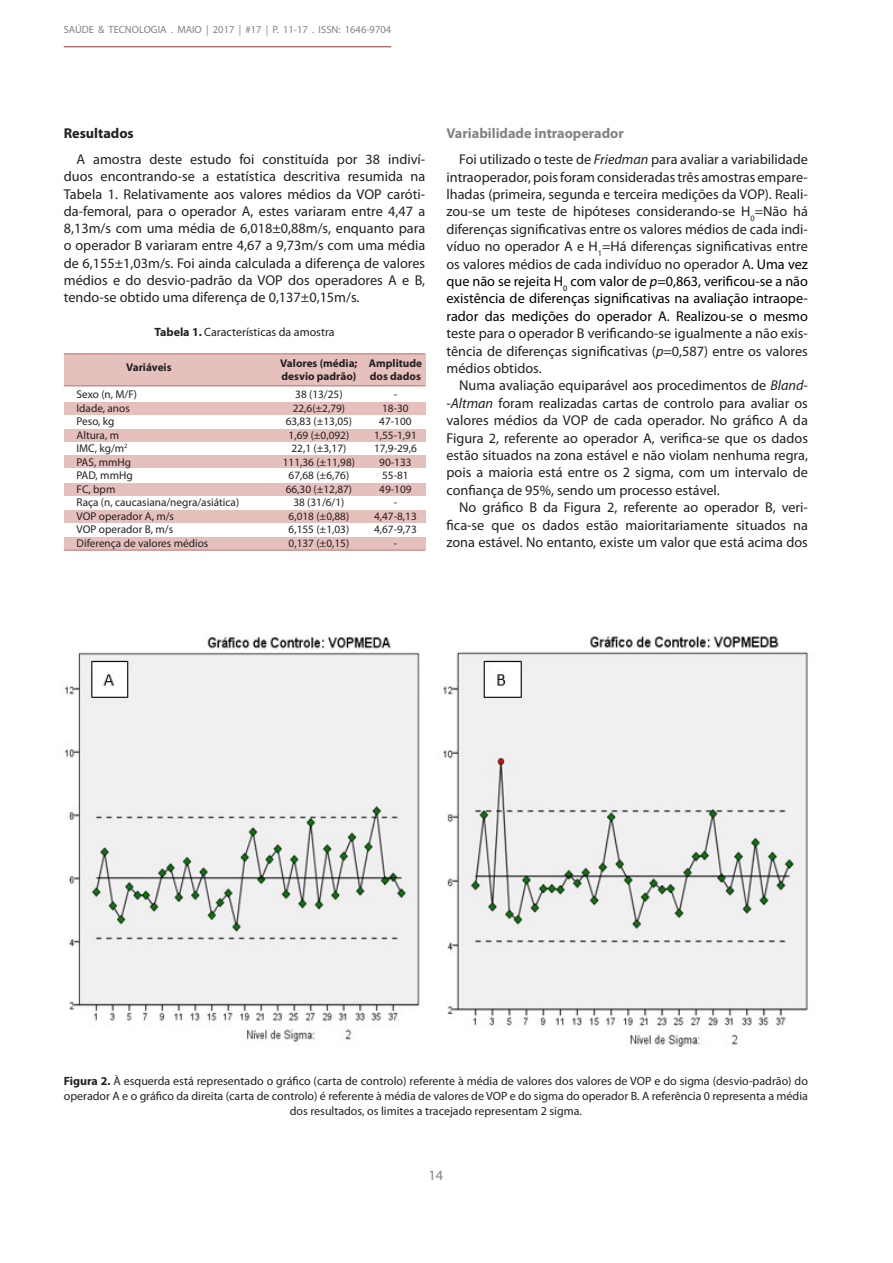
<style>
.page{position:relative;width:893px;height:1263px;background:#fff}
.page>*{position:absolute;margin:0;border:0;box-sizing:border-box;transform-origin:0 0}
.ST_texto{font:14.25px/17.4px "Myriad Pro";color:#231f20;text-align:justify}
.ST_subT2{font:700 14.25px "Myriad Pro";color:#808285}
.ST_subT1{font:700 14.25px "Myriad Pro";color:#231f20}
.t1{font:14.25px "Myriad Pro";color:#808285}
.ST_titTabela{font:12px/15px "Myriad Pro";color:#231f20;text-align:center}
.ST_texto-2{font:11.25px "Myriad Pro";color:#231f20}
.ST_texto-3{font:700 11.25px "Myriad Pro";color:#231f20}
.ST_cargo{font:10.5px "Myriad Pro";color:#808285}
.s1{font-weight:700}
.s2{font-style:italic}
.s3{color:#000}
.s4{font-style:italic;color:#000}
</style>
<div class="page">
<hr style="left:64px;top:46px;width:327px;height:1px;background:#953235">
<div style="left:64px;top:354px;width:361px;height:32px;background:#e6c0bd"></div>
<div style="left:64px;top:402px;width:361px;height:13px;background:#e6c0bd"></div>
<div style="left:64px;top:429px;width:361px;height:12px;background:#e6c0bd"></div>
<div style="left:64px;top:455px;width:361px;height:13px;background:#e6c0bd"></div>
<div style="left:64px;top:483px;width:361px;height:12px;background:#e6c0bd"></div>
<div style="left:64px;top:510px;width:361px;height:12px;background:#e6c0bd"></div>
<div style="left:64px;top:537px;width:361px;height:13px;background:#e6c0bd"></div>
<img style="left:64px;top:635px;width:744px;height:412px">
<hr style="left:64px;top:353px;width:361px;height:1px;background:#bb6f6c">
<hr style="left:64px;top:385px;width:361px;height:1px;background:#bb6f6c">
<hr style="left:64px;top:550px;width:361px;height:1px;background:#bb6f6c">
<p class="ST_cargo" style="left:64px;top:23px;width:329px">SAÚDE &amp; TECNOLOGIA . MAIO | 2017 | #17 | P. 11-17 . ISSN: 1646-9704</p>
<p class="ST_subT1" style="left:64px;top:124px;width:72px">Resultados</p>
<p class="ST_texto" style="left:64px;top:150px;width:363px;text-indent:13px">A amostra deste estudo foi constituída por 38 indiví&shy;duos encontrando-se a estatística descritiva resumida na Tabela 1. Relativamente aos valores médios da VOP caróti&shy;da-femoral, para o operador A, estes variaram entre 4,47 a 8,13m/s com uma média de 6,018±0,88m/s, enquanto para o operador B variaram entre 4,67 a 9,73m/s com uma média de 6,155±1,03m/s. Foi ainda calculada a diferença de valores médios e do desvio-padrão da VOP dos operadores A e B, tendo-se obtido uma diferença de 0,137±0,15m/s.</p>
<p class="ST_titTabela" style="left:154px;top:325px;width:182px"><span class="s1">Tabela 1.</span> Características da amostra</p>
<p class="ST_texto-3" style="left:126px;top:360px;width:47px">Variáveis</p>
<p class="ST_texto-3" style="left:280px;top:356px;width:143px">Valores (média; Amplitude</p>
<p class="ST_texto-3" style="left:282px;top:369px;width:141px">desvio padrão) dos dados</p>
<p class="ST_texto-2" style="left:77px;top:387px;width:62px">Sexo (n, M/F)</p>
<p class="ST_texto-2" style="left:295px;top:387px;width:49px">38 (13/25)</p>
<p class="ST_texto-2" style="left:394px;top:387px;width:5px">-</p>
<p class="ST_texto-2" style="left:77px;top:401px;width:55px">Idade, anos</p>
<p class="ST_texto-2" style="left:293px;top:401px;width:54px">22,6(±2,79)</p>
<p class="ST_texto-2" style="left:382px;top:401px;width:28px">18-30</p>
<p class="ST_texto-2" style="left:77px;top:414px;width:39px">Peso, kg</p>
<p class="ST_texto-2" style="left:286px;top:414px;width:68px">63,83 (±13,05)</p>
<p class="ST_texto-2" style="left:379px;top:414px;width:34px">47-100</p>
<p class="ST_texto-2" style="left:77px;top:428px;width:44px">Altura, m</p>
<p class="ST_texto-2" style="left:289px;top:428px;width:62px">1,69 (±0,092)</p>
<p class="ST_texto-2" style="left:374px;top:428px;width:44px">1,55-1,91</p>
<p class="ST_texto-2" style="left:77px;top:441px;width:53px">IMC, kg/m<sup>2</sup></p>
<p class="ST_texto-2" style="left:292px;top:441px;width:56px">22,1 (±3,17)</p>
<p class="ST_texto-2" style="left:374px;top:441px;width:44px">17,9-29,6</p>
<p class="ST_texto-2" style="left:77px;top:455px;width:56px">PAS, mmHg</p>
<p class="ST_texto-2" style="left:283px;top:455px;width:74px">111,36 (±11,98)</p>
<p class="ST_texto-2" style="left:379px;top:455px;width:34px">90-133</p>
<p class="ST_texto-2" style="left:77px;top:468px;width:58px">PAD, mmHg</p>
<p class="ST_texto-2" style="left:289px;top:468px;width:62px">67,68 (±6,76)</p>
<p class="ST_texto-2" style="left:382px;top:468px;width:28px">55-81</p>
<p class="ST_texto-2" style="left:77px;top:482px;width:40px">FC, bpm</p>
<p class="ST_texto-2" style="left:286px;top:482px;width:68px">66,30 (±12,87)</p>
<p class="ST_texto-2" style="left:379px;top:482px;width:34px">49-109</p>
<p class="ST_texto-2" style="left:77px;top:495px;width:164px">Raça (n, caucasiana/negra/asiática)</p>
<p class="ST_texto-2" style="left:293px;top:495px;width:53px">38 (31/6/1)</p>
<p class="ST_texto-2" style="left:394px;top:495px;width:5px">-</p>
<p class="ST_texto-2" style="left:77px;top:509px;width:99px">VOP operador A, m/s</p>
<p class="ST_texto-2" style="left:289px;top:509px;width:62px">6,018 (±0,88)</p>
<p class="ST_texto-2" style="left:374px;top:509px;width:44px">4,47-8,13</p>
<p class="ST_texto-2" style="left:77px;top:522px;width:98px">VOP operador B, m/s</p>
<p class="ST_texto-2" style="left:289px;top:522px;width:62px">6,155 (±1,03)</p>
<p class="ST_texto-2" style="left:374px;top:522px;width:44px">4,67-9,73</p>
<p class="ST_texto-2" style="left:77px;top:536px;width:133px">Diferença de valores médios</p>
<p class="ST_texto-2" style="left:289px;top:536px;width:62px">0,137 (±0,15)</p>
<p class="ST_texto-2" style="left:394px;top:536px;width:5px">-</p>
<p class="ST_subT2" style="left:446px;top:124px;width:179px">Variabilidade intraoperador</p>
<p class="ST_texto" style="left:446px;top:150px;width:363px;text-indent:13px">Foi utilizado o teste de <span class="s2">Friedman</span> para avaliar a variabilidade intraoperador, pois foram consideradas três amostras empare&shy;lhadas (primeira, segunda e terceira medições da VOP). Reali&shy;zou-se um teste de hipóteses considerando-se H<sub>0</sub>=Não há diferenças significativas entre os valores médios de cada indi&shy;víduo no operador A e H<sub>1</sub>=Há diferenças significativas entre os valores médios de cada indivíduo no operador A<span class="s3">. Uma vez que não se rejeita H</span><sub>0</sub> <span class="s3">com valor de</span> <span class="s4">p</span><span class="s3">=0,863, verificou-se a não existência de diferenças significativas na avaliação intraope&shy;rador das medições do operador A. Realizou-se o mesmo </span>teste para o operador B verificando-se igualmente a não exis&shy;tência de diferenças significativas (<span class="s2">p</span>=0,587) entre os valores médios obtidos.</p>
<p class="ST_texto" style="left:446px;top:377px;width:363px;text-indent:13px">Numa avaliação equiparável aos procedimentos de <span class="s2">Bland-‑Altman</span> foram realizadas cartas de controlo para avaliar os valores médios da VOP de cada operador. No gráfico A da Figura 2, referente ao operador A, verifica-se que os dados estão situados na zona estável e não violam nenhuma regra, pois a maioria está entre os 2 sigma, com um intervalo de confiança de 95%, sendo um processo estável.</p>
<p class="ST_texto" style="left:446px;top:498px;width:363px;text-indent:13px">No gráfico B da Figura 2, referente ao operador B, veri&shy;fica-se que os dados estão maioritariamente situados na zona estável. No entanto, existe um valor que está acima dos</p>
<p class="ST_titTabela" style="left:64px;top:1073px;width:746px"><span class="s1">Figura 2.</span> À esquerda está representado o gráfico (carta de controlo) referente à média de valores dos valores de VOP e do sigma (desvio-padrão) do operador A e o gráfico da direita (carta de controlo) é referente à média de valores de VOP e do sigma do operador B. A referência 0 representa a média dos resultados, os limites a tracejado representam 2 sigma.</p>
<p class="t1" style="left:429px;top:1166px;width:16px">14</p>
</div>
